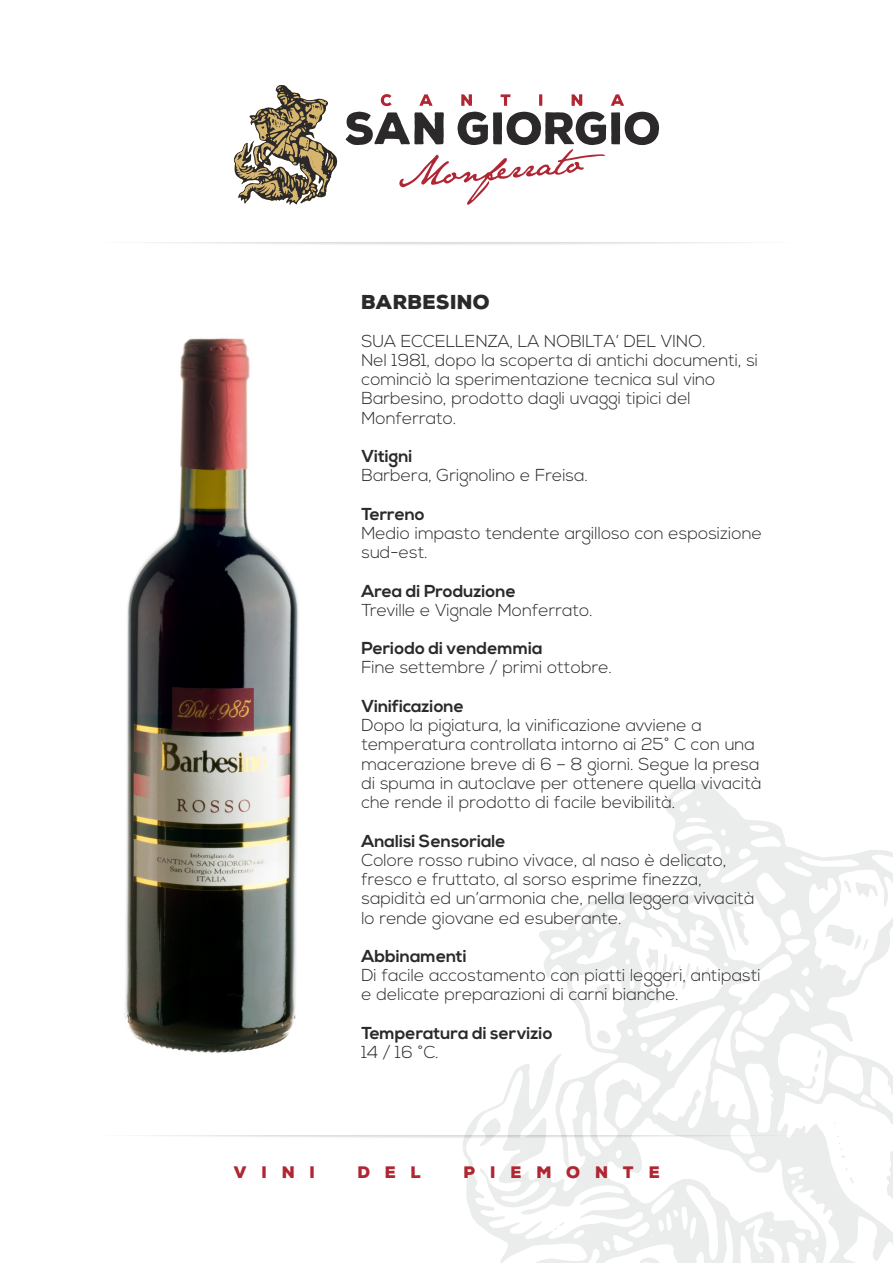
<style>
.page{position:relative;width:893px;height:1263px;background:#fff}
.page>*{position:absolute;margin:0;border:0;box-sizing:border-box;transform-origin:0 0}
.t1{font:700 19.5px "Nexa Rust Sans";color:#2b2929}
.t2{font:300 17.25px/19.2px "Nexa";color:#2b2929}
.t3{font:700 17.25px "Nexa";color:#2b2929}
.t4{font:700 16.2px "Nexa Rust Sans";letter-spacing:.91em;color:#b02633}
</style>
<div class="page">
<svg style="left:463px;top:783px;width:430px;height:480px"></svg>
<img style="left:124px;top:338px;width:175px;height:715px">
<svg style="left:233px;top:85px;width:105px;height:120px"></svg>
<svg style="left:346px;top:112px;width:313px;height:93px"></svg>
<svg style="left:381px;top:94px;width:243px;height:12px"></svg>
<img style="left:149px;top:1135px;width:659px;height:8px">
<p class="t1" style="left:361px;top:294px;width:130px">BARBESINO</p>
<p class="t2" style="left:361px;top:333px;width:398px">SUA ECCELLENZA, LA NOBILTA’ DEL VINO.<br>Nel 1981, dopo la scoperta di antichi documenti, si cominciò la sperimentazione tecnica sul vino Barbesino, prodotto dagli uvaggi tipici del Monferrato.</p>
<p class="t3" style="left:361px;top:449px;width:53px">Vitigni</p>
<p class="t2" style="left:361px;top:467px;width:228px">Barbera, Grignolino e Freisa.</p>
<p class="t3" style="left:361px;top:507px;width:65px">Terreno</p>
<p class="t2" style="left:361px;top:525px;width:402px">Medio impasto tendente argilloso con esposizione sud-est.</p>
<p class="t3" style="left:361px;top:584px;width:156px">Area di Produzione</p>
<p class="t2" style="left:361px;top:602px;width:233px">Treville e Vignale Monferrato.</p>
<p class="t3" style="left:361px;top:641px;width:183px">Periodo di vendemmia</p>
<p class="t2" style="left:361px;top:659px;width:252px">Fine settembre / primi ottobre.</p>
<p class="t3" style="left:361px;top:699px;width:104px">Vinificazione</p>
<p class="t2" style="left:361px;top:717px;width:402px">Dopo la pigiatura, la vinificazione avviene a temperatura controllata intorno ai 25° C con una macerazione breve di 6 – 8 giorni. Segue la presa di spuma in autoclave per ottenere quella vivacità che rende il prodotto di facile bevibilità.</p>
<p class="t3" style="left:361px;top:834px;width:146px">Analisi Sensoriale</p>
<p class="t2" style="left:361px;top:852px;width:395px">Colore rosso rubino vivace, al naso è delicato, fresco e fruttato, al sorso esprime finezza, sapidità ed un’armonia che, nella leggera vivacità lo rende giovane ed esuberante.</p>
<p class="t3" style="left:361px;top:949px;width:107px">Abbinamenti</p>
<p class="t2" style="left:361px;top:967px;width:401px">Di facile accostamento con piatti leggeri, antipasti e delicate preparazioni di carni bianche.</p>
<p class="t3" style="left:361px;top:1026px;width:193px">Temperatura di servizio</p>
<p class="t2" style="left:361px;top:1044px;width:79px">14 / 16 °C.</p>
<p class="t4" style="left:234px;top:1165px;width:83px">VINI</p>
<p class="t4" style="left:358px;top:1165px;width:66px">DEL</p>
<p class="t4" style="left:464px;top:1165px;width:198px">PIEMONTE</p>
</div>
